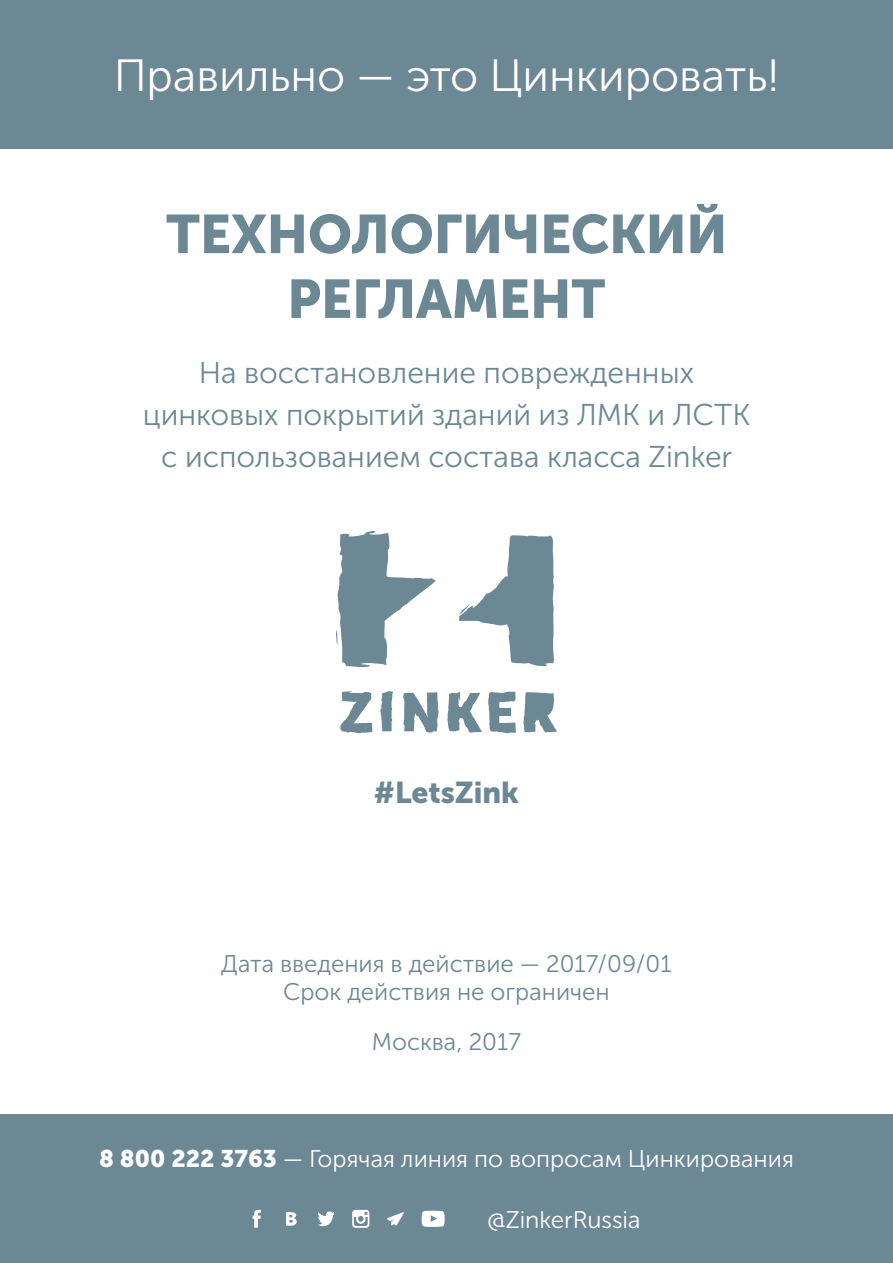
<style>
.page{position:relative;width:893px;height:1263px;background:#fff}
.page>*{position:absolute;margin:0;border:0;box-sizing:border-box;transform-origin:0 0}
.t1{font:54px/64.8px "Museo Sans Cyrl 900";color:#6c8895;text-align:center}
.t2{font:45px "Museo Sans Cyrl 300";color:#fff}
.t3{font:30px/42px "Museo Sans Cyrl 300";color:#6c8895;text-align:center}
.t4{font:30px "Museo Sans Cyrl 900";color:#6c8895}
.t5{font:24px/28.8px "Museo Sans Cyrl 300";color:#6c8895;text-align:center}
.t6{font:24px "Museo Sans Cyrl 300";color:#fff}
.s1{font-family:"Museo Sans Cyrl 900"}
</style>
<div class="page">
<div style="left:0;top:0;width:893px;height:149px;background:#6c8895"></div>
<div style="left:0;top:1114px;width:893px;height:149px;background:#6c8895"></div>
<svg style="left:253px;top:1210px;width:8px;height:18px"></svg>
<svg style="left:318px;top:1211px;width:17px;height:16px"></svg>
<svg style="left:352px;top:1210px;width:17px;height:18px"></svg>
<svg style="left:286px;top:1212px;width:11px;height:14px"></svg>
<svg style="left:387px;top:1212px;width:17px;height:13px"></svg>
<svg style="left:422px;top:1211px;width:23px;height:16px"></svg>
<svg style="left:336px;top:530px;width:221px;height:203px"></svg>
<h2 class="t2" style="left:114px;top:52px;width:667px">Правильно — это Цинкировать!</h2>
<h1 class="t1" style="left:166px;top:202px;width:563px">ТЕХНОЛОГИЧЕСКИЙ<br>РЕГЛАМЕНТ</h1>
<p class="t3" style="left:143px;top:352px;width:609px">На восстановление поврежденных цинковых покрытий зданий из ЛМК и ЛСТК с использованием состава класса Zinker</p>
<p class="t4" style="left:374px;top:775px;width:147px">#LetsZink</p>
<p class="t5" style="left:221px;top:949px;width:452px">Дата введения в действие — 2017/09/01<br>Срок действия не ограничен</p>
<p class="t5" style="left:372px;top:1028px;width:150px">Москва, 2017</p>
<p class="t6" style="left:99px;top:1146px;width:696px"><span class="s1">8 800 222 3763</span> — Горячая линия по вопросам Цинкирования</p>
<p class="t6" style="left:487px;top:1207px;width:155px">@ZinkerRussia</p>
</div>
